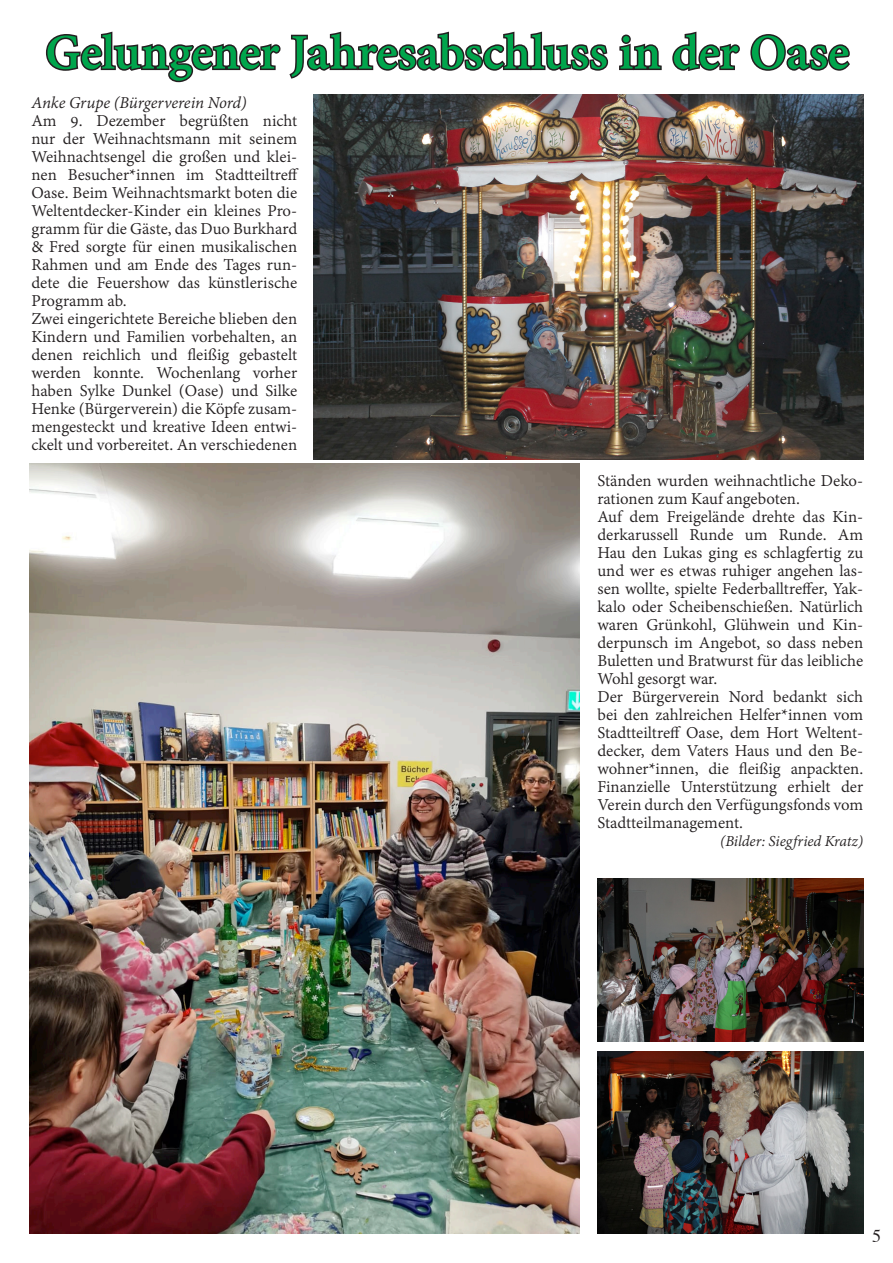
<style>
.page{position:relative;width:893px;height:1263px;background:#fff}
.page>*{position:absolute;margin:0;border:0;box-sizing:border-box;transform-origin:0 0}
.t1{font:700 54px "Adobe Devanagari";letter-spacing:-.005em;color:#00a54c}
.t2{font:18px/18px "Adobe Devanagari";color:#231f20}
.t3{font:italic 18px "Adobe Devanagari";letter-spacing:-.005em;color:#231f20}
.t4{font:18px "Times";color:#231f20}
.t5{font:italic 16.5px "Adobe Devanagari";letter-spacing:-.005em;color:#231f20}
</style>
<div class="page">
<svg style="left:45px;top:31px;width:564px;height:52px"></svg>
<svg style="left:619px;top:34px;width:43px;height:37px"></svg>
<svg style="left:672px;top:31px;width:68px;height:40px"></svg>
<svg style="left:750px;top:34px;width:100px;height:37px"></svg>
<img style="left:314px;top:95px;width:549px;height:364px">
<img style="left:597px;top:1051px;width:266px;height:182px">
<img style="left:597px;top:878px;width:266px;height:163px">
<img style="left:30px;top:463px;width:549px;height:770px">
<h1 class="t1" style="left:45px;top:22px;width:806px">Gelungener Jahresabschluss in der Oase</h1>
<p class="t3" style="left:31px;top:93px;width:217px">Anke Grupe (Bürgerverein Nord)</p>
<p class="t2" style="left:31px;top:113px;width:269px">Am 9. Dezember begrüßten nicht nur der Weihnachtsmann mit seinem Weihnachtsengel die großen und klei&shy;nen Besucher*innen im Stadtteiltreff Oase. Beim Weihnachtsmarkt boten die Weltentdecker-Kinder ein kleines Pro&shy;gramm für die Gäste, das Duo Burkhard &amp; Fred sorgte für einen musikalischen Rahmen und am Ende des Tages run&shy;dete die Feuershow das künstlerische Programm ab.<br>Zwei eingerichtete Bereiche blieben den Kindern und Familien vorbehalten, an denen reichlich und fleißig gebastelt werden konnte. Wochenlang vorher haben Sylke Dunkel (Oase) und Silke Henke (Bürgerverein) die Köpfe zusam&shy;mengesteckt und kreative Ideen entwi&shy;ckelt und vorbereitet. An verschiedenen</p>
<p class="t2" style="left:597px;top:473px;width:267px">Ständen wurden weihnachtliche Deko&shy;rationen zum Kauf angeboten.<br>Auf dem Freigelände drehte das Kin&shy;derkarussell Runde um Runde. Am Hau den Lukas ging es schlagfertig zu und wer es etwas ruhiger angehen las&shy;sen wollte, spielte Federballtreffer, Yak&shy;kalo oder Scheibenschießen. Natürlich waren Grünkohl, Glühwein und Kin&shy;derpunsch im Angebot, so dass neben Buletten und Bratwurst für das leibliche Wohl gesorgt war.<br>Der Bürgerverein Nord bedankt sich bei den zahlreichen Helfer*innen vom Stadtteiltreff Oase, dem Hort Weltent&shy;decker, dem Vaters Haus und den Be&shy;wohner*innen, die fleißig anpackten.<br>Finanzielle Unterstützung erhielt der Verein durch den Verfügungsfonds vom Stadtteilmanagement.</p>
<p class="t5" style="left:720px;top:832px;width:145px">(Bilder: Siegfried Kratz)</p>
<p class="t4" style="left:872px;top:1219px;width:10px">5</p>
</div>
